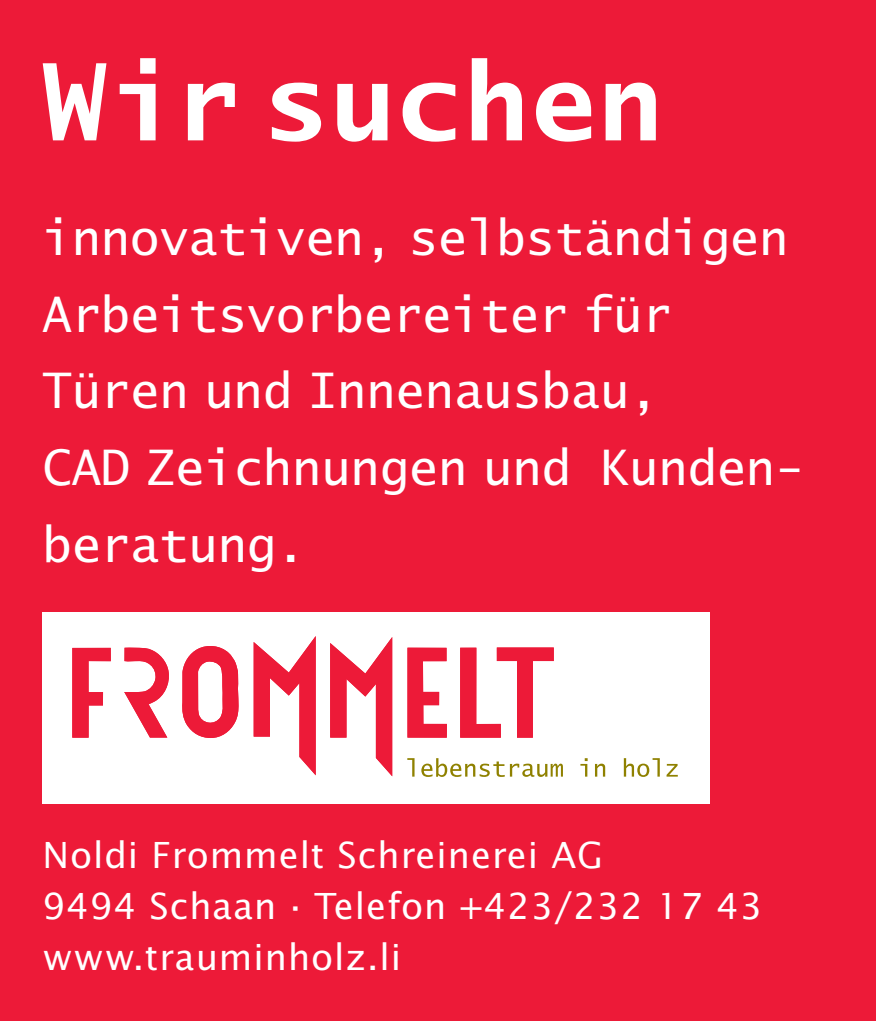
<style>
.page{position:relative;width:876px;height:1021px;background:#fff}
.page>*{position:absolute;margin:0;border:0;box-sizing:border-box;transform-origin:0 0}
.t1{font:700 106.5px "Lucida Sans Typewriter";letter-spacing:.025em;color:#fff}
.t2{font:48.9px/76.5px "Lucida Sans Typewriter";letter-spacing:-.005em;color:#fff}
.t3{font:36px/51px "Lucida Sans";letter-spacing:.025em;color:#fff}
</style>
<div class="page">
<div style="left:0;top:0;width:876px;height:1020px;background:#ed1a38"></div>
<div style="left:43px;top:612px;width:667px;height:192px;background:#fff"></div>
<svg style="left:460px;top:647px;width:94px;height:90px"></svg>
<svg style="left:407px;top:647px;width:40px;height:90px"></svg>
<svg style="left:124px;top:647px;width:45px;height:90px"></svg>
<svg style="left:72px;top:648px;width:39px;height:89px"></svg>
<svg style="left:182px;top:646px;width:57px;height:92px"></svg>
<svg style="left:330px;top:637px;width:62px;height:139px"></svg>
<svg style="left:254px;top:636px;width:62px;height:139px"></svg>
<svg style="left:407px;top:758px;width:8px;height:18px"></svg>
<svg style="left:421px;top:758px;width:167px;height:19px"></svg>
<svg style="left:595px;top:763px;width:10px;height:13px"></svg>
<svg style="left:624px;top:758px;width:36px;height:19px"></svg>
<svg style="left:666px;top:764px;width:12px;height:12px"></svg>
<p class="t1" style="left:43px;top:41px;width:621px">Wir suchen</p>
<p class="t2" style="left:42px;top:199px;width:763px">innovativen, selbständigen<br>Arbeitsvorbereiter für<br>Türen und Innenausbau,<br>CAD Zeichnungen und Kunden&shy;beratung.</p>
<p class="t3" style="left:43px;top:830px;width:722px">Noldi Frommelt Schreinerei AG<br>9494 Schaan ∙ Telefon +423/232 17 43 www.trauminholz.li</p>
</div>
